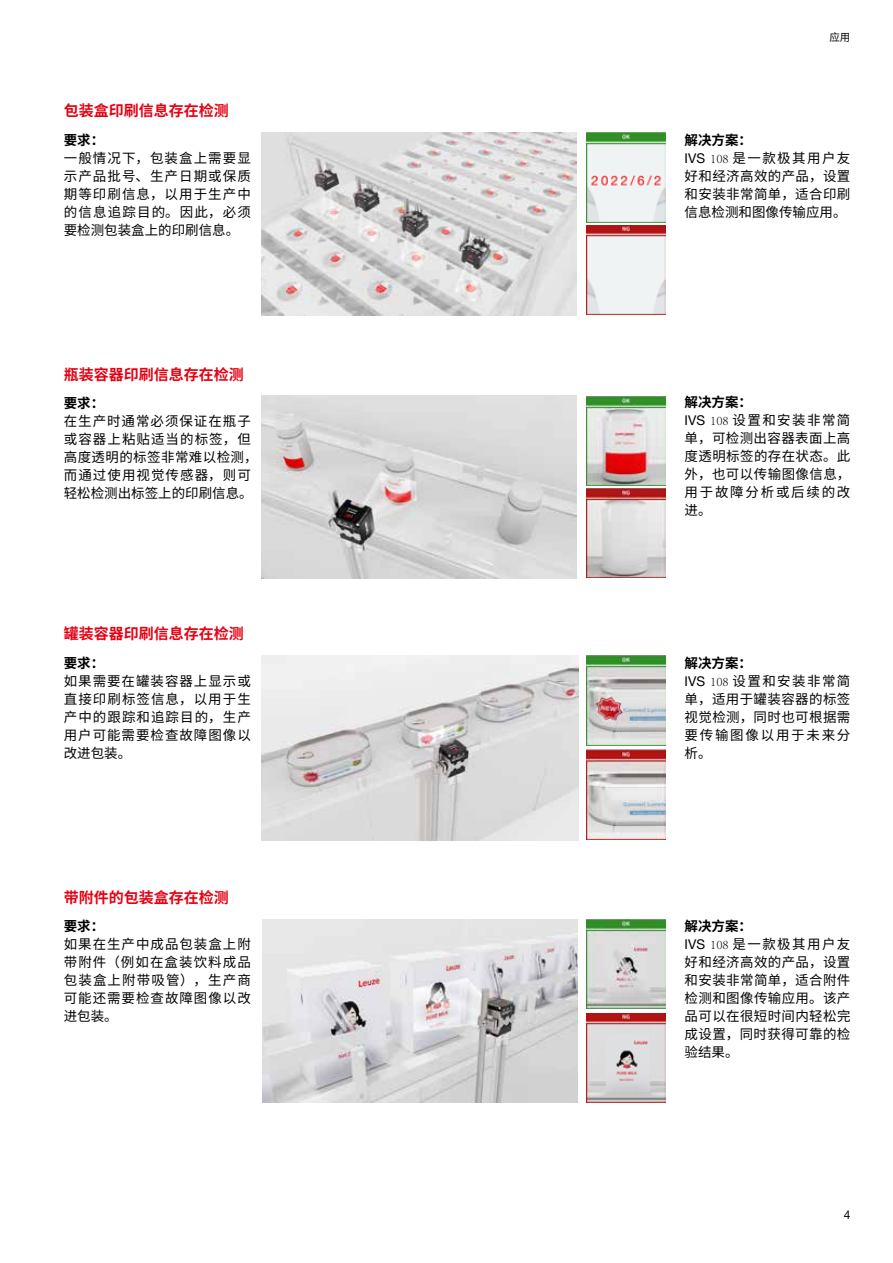
<style>
.page{position:relative;width:893px;height:1263px;background:#fff}
.page>*{position:absolute;margin:0;border:0;box-sizing:border-box;transform-origin:0 0}
.t1{font:700 15px "Source Han Sans CN";color:#e60012}
.t2{font:13.5px/18px "Source Han Sans CN";letter-spacing:.03em;color:#000}
.t3{font:13.5px/18px "Source Han Sans CN";letter-spacing:.07em;color:#000;text-align:justify}
.t4{font:700 13.5px "Source Han Sans CN";color:#000}
.t5{font:12px "Helvetica Neue LTW1 G";color:#000}
.t6{font:10.5px "Source Han Sans CN";color:#000}
.s1{font-weight:700}
.s2{font-family:"Helvetica Neue LTW1 G"}
.s3{font-family:"Adobe Song Std";font-weight:300}
</style>
<div class="page">
<img style="left:261px;top:396px;width:315px;height:183px">
<img style="left:587px;top:489px;width:78px;height:89px">
<img style="left:587px;top:396px;width:78px;height:90px">
<img style="left:261px;top:656px;width:317px;height:185px">
<img style="left:587px;top:749px;width:78px;height:91px">
<img style="left:587px;top:656px;width:78px;height:89px">
<img style="left:263px;top:919px;width:314px;height:183px">
<img style="left:587px;top:1013px;width:78px;height:89px">
<img style="left:587px;top:919px;width:78px;height:90px">
<img style="left:261px;top:133px;width:315px;height:183px">
<img style="left:587px;top:225px;width:78px;height:89px">
<img style="left:587px;top:133px;width:78px;height:89px">
<p class="t1" style="left:64px;top:102px;width:166px">包装盒印刷信息存在检测</p>
<p class="t4" style="left:64px;top:132px;width:42px">要求：</p>
<p class="t3" style="left:64px;top:149px;width:189px">一般情况下，包装盒上需要显示产品批号、生产日期或保质期等印刷信息，以用于生产中的信息追踪目的。因此，必须要检测包装盒上的印刷信息。</p>
<p class="t1" style="left:64px;top:366px;width:181px">瓶装容器印刷信息存在检测</p>
<p class="t4" style="left:64px;top:396px;width:42px">要求：</p>
<p class="t3" style="left:64px;top:413px;width:195px;text-align:left">在生产时通常必须保证在瓶子或容器上粘贴适当的标签，但高度透明的标签非常难以检测，而通过使用视觉传感器，则可轻松检测出标签上的印刷信息。</p>
<p class="t1" style="left:64px;top:625px;width:181px">罐装容器印刷信息存在检测</p>
<p class="t4" style="left:64px;top:656px;width:42px">要求：</p>
<p class="t3" style="left:64px;top:673px;width:189px">如果需要在罐装容器上显示或直接印刷标签信息，以用于生产中的跟踪和追踪目的，生产用户可能需要检查故障图像以改进包装。</p>
<p class="t1" style="left:64px;top:889px;width:166px">带附件的包装盒存在检测</p>
<p class="t4" style="left:64px;top:918px;width:42px">要求：</p>
<p class="t3" style="left:64px;top:935px;width:189px">如果在生产中成品包装盒上附带附件（例如在盒装饮料成品包装盒上附带吸管），生产商可能还需要检查故障图像以改进包装。</p>
<p class="t6" style="left:829px;top:31px;width:22px">应用</p>
<p class="t2" style="left:685px;top:131px;width:167px"><span class="s1">解决方案：<br></span><span class="s2">IVS</span> <span class="s3">108</span> 是一款极其用户友好和经济高效的产品，设置和安装非常简单，适合印刷信息检测和图像传输应用。</p>
<p class="t2" style="left:685px;top:394px;width:167px"><span class="s1">解决方案：<br></span><span class="s2">IVS</span> <span class="s3">108</span> 设置和安装非常简单，可检测出容器表面上高度透明标签的存在状态。此外，也可以传输图像信息，用于故障分析或后续的改进。</p>
<p class="t2" style="left:685px;top:655px;width:167px"><span class="s1">解决方案：<br></span><span class="s2">IVS</span> <span class="s3">108</span> 设置和安装非常简单，适用于罐装容器的标签视觉检测，同时也可根据需要传输图像以用于未来分析。</p>
<p class="t2" style="left:685px;top:917px;width:167px"><span class="s1">解决方案：<br></span><span class="s2">IVS</span> <span class="s3">108</span> 是一款极其用户友好和经济高效的产品，设置和安装非常简单，适合附件检测和图像传输应用。该产品可以在很短时间内轻松完成设置，同时获得可靠的检验结果。</p>
<p class="t5" style="left:844px;top:1207px;width:8px">4</p>
</div>
